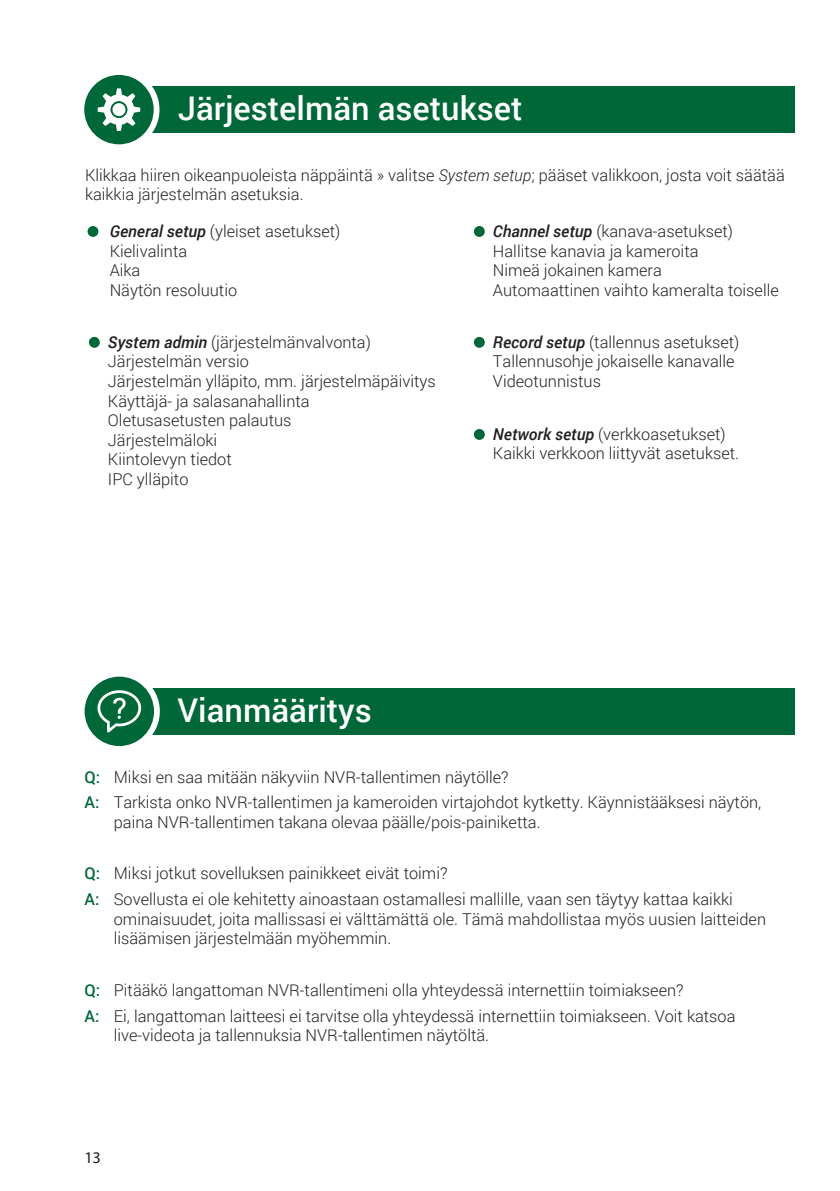
<style>
.page{position:relative;width:840px;height:1191px;background:#fff}
.page>*{position:absolute;margin:0;border:0;box-sizing:border-box;transform-origin:0 0}
.t1{font:500 32.6px "Roboto";color:#fff}
.t2{font:300 16.4px/19.6px "Roboto";color:#231f20}
.t3{font:500 16.4px/25.6px "Roboto";color:#006738}
.t4{font:300 16.4px "Helvetica Neue LT Pro";color:#231f20}
.s1{font-style:italic}
.s2{font-weight:500;font-style:italic}
.s3{font-weight:500;color:#006738}
</style>
<div class="page">
<div style="left:116px;top:688px;width:678px;height:46px;background:#006738"></div>
<div style="left:116px;top:86px;width:677px;height:46px;background:#006738"></div>
<svg style="left:84px;top:74px;width:75px;height:71px"></svg>
<div style="left:112px;top:103px;width:13px;height:13px;background:#fff;border-radius:50%"></div>
<svg style="left:84px;top:676px;width:76px;height:71px"></svg>
<div style="left:473px;top:226px;width:11px;height:11px;background:#006738;border-radius:50%"></div>
<div style="left:473px;top:337px;width:11px;height:11px;background:#006738;border-radius:50%"></div>
<div style="left:473px;top:429px;width:11px;height:11px;background:#006738;border-radius:50%"></div>
<div style="left:89px;top:337px;width:11px;height:11px;background:#006738;border-radius:50%"></div>
<div style="left:87px;top:226px;width:11px;height:11px;background:#006738;border-radius:50%"></div>
<h1 class="t1" style="left:178px;top:86px;width:346px">Järjestelmän asetukset</h1>
<p class="t2" style="left:85px;top:164px;width:700px">Klikkaa hiiren oikeanpuoleista näppäintä » valitse <span class="s1">System setup</span>; pääset valikkoon, josta voit säätää kaikkia järjestelmän asetuksia.</p>
<p class="t2" style="left:110px;top:221px;width:232px"><span class="s2">General setup</span> (yleiset asetukset)<br>Kielivalinta<br>Aika<br>Näytön resoluutio</p>
<p class="t2" style="left:492px;top:221px;width:287px"><span class="s2">Channel setup</span> (kanava-asetukset)<br>Hallitse kanavia ja kameroita<br>Nimeä jokainen kamera<br>Automaattinen vaihto kameralta toiselle</p>
<p class="t2" style="left:108px;top:331px;width:329px"><span class="s2">System admin</span> (järjestelmänvalvonta)<br>Järjestelmän versio<br>Järjestelmän ylläpito, mm. järjestelmäpäivitys<br>Käyttäjä- ja salasanahallinta<br>Oletusasetusten palautus<br>Järjestelmäloki<br>Kiintolevyn tiedot<br>IPC ylläpito</p>
<p class="t2" style="left:492px;top:331px;width:248px"><span class="s2">Record setup</span> (tallennus asetukset)<br>Tallennusohje jokaiselle kanavalle<br>Videotunnistus</p>
<p class="t2" style="left:492px;top:424px;width:247px"><span class="s2">Network setup</span> (verkkoasetukset)<br>Kaikki verkkoon liittyvät asetukset.</p>
<h1 class="t1" style="left:177px;top:687px;width:195px">Vianmääritys</h1>
<p class="t2" style="left:114px;top:763px;width:648px;line-height:25.6px;text-indent:-29px"><span class="s3">Q:</span> Miksi en saa mitään näkyviin NVR-tallentimen näytölle?<br>Tarkista onko NVR-tallentimen ja kameroiden virtajohdot kytketty. Käynnistääksesi näytön,</p>
<p class="t2" style="left:114px;top:812px;width:428px">paina NVR-tallentimen takana olevaa päälle/pois-painiketta.</p>
<p class="t3" style="left:84px;top:789px;width:16px">A:</p>
<p class="t3" style="left:84px;top:860px;width:17px">Q:<br>A:</p>
<p class="t3" style="left:84px;top:976px;width:17px">Q:<br>A:</p>
<p class="t2" style="left:114px;top:860px;width:620px;line-height:25.6px">Miksi jotkut sovelluksen painikkeet eivät toimi?<br>Sovellusta ei ole kehitetty ainoastaan ostamallesi mallille, vaan sen täytyy kattaa kaikki</p>
<p class="t2" style="left:114px;top:908px;width:653px">ominaisuudet, joita mallissasi ei välttämättä ole. Tämä mahdollistaa myös uusien laitteiden lisäämisen järjestelmään myöhemmin.</p>
<p class="t2" style="left:114px;top:976px;width:622px;line-height:25.8px">Pitääkö langattoman NVR-tallentimeni olla yhteydessä internettiin toimiakseen?<br>Ei, langattoman laitteesi ei tarvitse olla yhteydessä internettiin toimiakseen. Voit katsoa</p>
<p class="t2" style="left:114px;top:1025px;width:376px">live-videota ja tallennuksia NVR-tallentimen näytöltä.</p>
<p class="t4" style="left:84px;top:1147px;width:18px">13</p>
</div>
